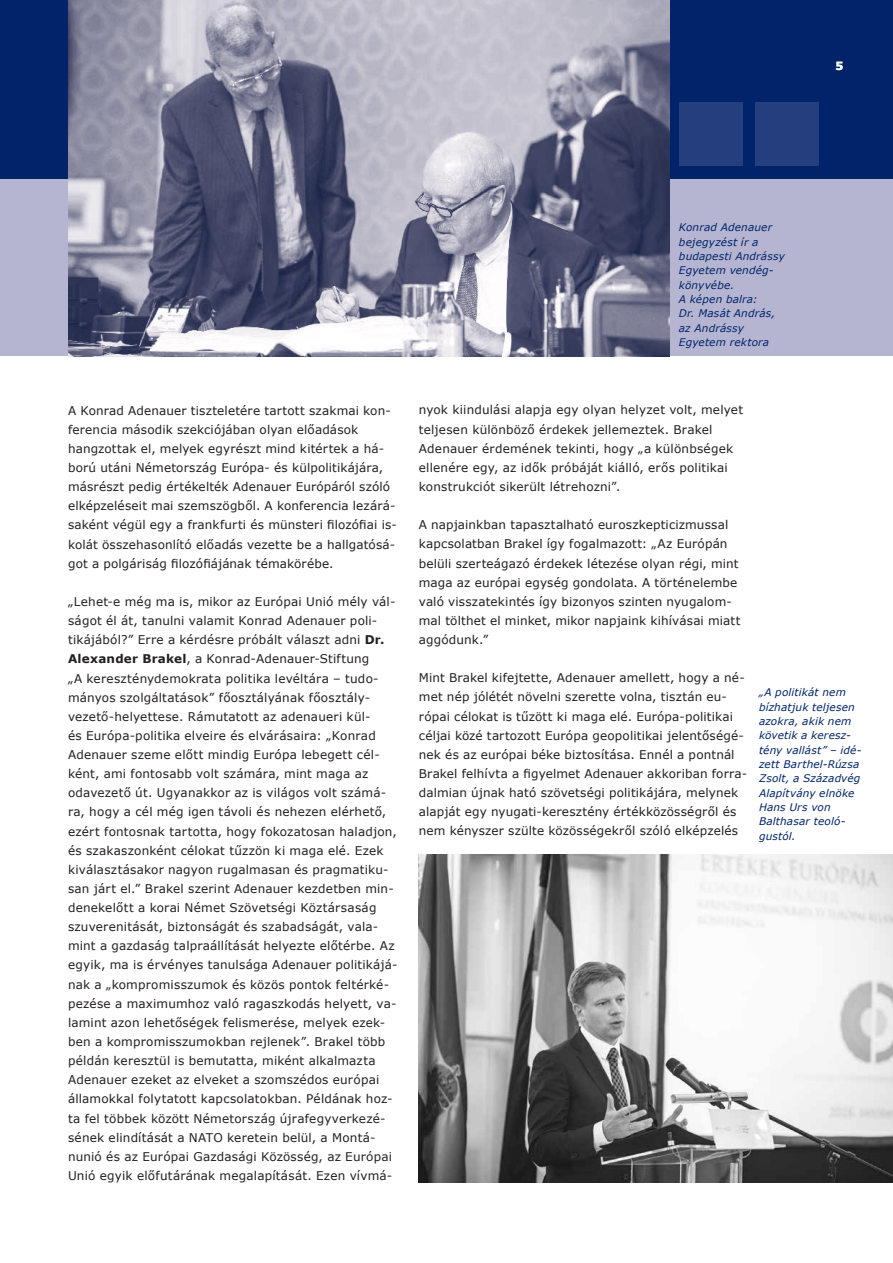
<style>
.page{position:relative;width:893px;height:1263px;background:#fff}
.page>*{position:absolute;margin:0;border:0;box-sizing:border-box;transform-origin:0 0}
.t1{font:12px/19.2px "Verdana";letter-spacing:.015em;color:#231f20}
.t2{font:700 11.25px "Verdana";color:#fff}
.t3{font:italic 10.5px/14.4px "Verdana";letter-spacing:.015em;color:#002369}
.s1{font-weight:700}
</style>
<div class="page">
<div style="left:0;top:0;width:893px;height:356px;background:#b5b5d1"></div>
<div style="left:0;top:0;width:893px;height:179px;background:#002369"></div>
<div style="left:679px;top:102px;width:64px;height:64px;background:#253e7e"></div>
<div style="left:755px;top:102px;width:64px;height:64px;background:#253e7e"></div>
<img style="left:419px;top:855px;width:474px;height:327px">
<img style="left:68px;top:0;width:601px;height:356px">
<p class="t2" style="left:835px;top:58px;width:9px">5</p>
<p class="t3" style="left:679px;top:220px;width:108px">Konrad Adenauer bejegyzést ír a budapesti Andrássy<br>Egyetem vendég&shy;könyvébe.<br>A képen balra:<br>Dr. Masát András, az Andrássy<br>Egyetem rektora</p>
<p class="t1" style="left:68px;top:400px;width:330px">A Konrad Adenauer tiszteletére tartott szakmai kon&shy;ferencia második szekciójában olyan előadások hangzottak el, melyek egyrészt mind kitértek a há&shy;ború utáni Németország Európa- és külpolitikájára, másrészt pedig értékelték Adenauer Európáról szóló elképzeléseit mai szemszögből. A konferencia lezárá&shy;saként végül egy a frankfurti és münsteri filozófiai is&shy;kolát összehasonlító előadás vezette be a hallgatósá&shy;got a polgáriság filozófiájának témakörébe.</p>
<p class="t1" style="left:68px;top:592px;width:331px">„Lehet-e még ma is, mikor az Európai Unió mély vál&shy;ságot él át, tanulni valamit Konrad Adenauer poli&shy;tikájából?” Erre a kérdésre próbált választ adni <span class="s1">Dr.<br>Alexander Brakel</span>, a Konrad-Adenauer-Stiftung<br>„A kereszténydemokrata politika levéltára – tudo&shy;mányos szolgáltatások” főosztályának főosztály&shy;vezető-helyettese. Rámutatott az adenaueri kül-<br>és Európa-politika elveire és elvárásaira: „Konrad Adenauer szeme előtt mindig Európa lebegett cél&shy;ként, ami fontosabb volt számára, mint maga az odavezető út. Ugyanakkor az is világos volt számá&shy;ra, hogy a cél még igen távoli és nehezen elérhető, ezért fontosnak tartotta, hogy fokozatosan haladjon, és szakaszonként célokat tűzzön ki maga elé. Ezek kiválasztásakor nagyon rugalmasan és pragmatiku&shy;san járt el.” Brakel szerint Adenauer kezdetben min&shy;denekelőtt a korai Német Szövetségi Köztársaság szuverenitását, biztonságát és szabadságát, vala&shy;mint a gazdaság talpraállítását helyezte előtérbe. Az egyik, ma is érvényes tanulsága Adenauer politikájá&shy;nak a „kompromisszumok és közös pontok feltérké&shy;pezése a maximumhoz való ragaszkodás helyett, va&shy;lamint azon lehetőségek felismerése, melyek ezek&shy;ben a kompromisszumokban rejlenek”. Brakel több példán keresztül is bemutatta, miként alkalmazta Adenauer ezeket az elveket a szomszédos európai államokkal folytatott kapcsolatokban. Példának hoz&shy;ta fel többek között Németország újrafegyverkezé&shy;sének elindítását a NATO keretein belül, a Montá&shy;nunió és az Európai Gazdasági Közösség, az Európai Unió egyik előfutárának megalapítását. Ezen vívmá-</p>
<p class="t1" style="left:419px;top:400px;width:326px">nyok kiindulási alapja egy olyan helyzet volt, melyet teljesen különböző érdekek jellemeztek. Brakel Adenauer érdemének tekinti, hogy „a különbségek ellenére egy, az idők próbáját kiálló, erős politikai konstrukciót sikerült létrehozni”.</p>
<p class="t1" style="left:419px;top:515px;width:323px">A napjainkban tapasztalható euroszkepticizmussal kapcsolatban Brakel így fogalmazott: „Az Európán belüli szerteágazó érdekek létezése olyan régi, mint maga az európai egység gondolata. A történelembe való visszatekintés így bizonyos szinten nyugalom&shy;mal tölthet el minket, mikor napjaink kihívásai miatt aggódunk.”</p>
<p class="t1" style="left:419px;top:668px;width:330px">Mint Brakel kifejtette, Adenauer amellett, hogy a né&shy;met nép jólétét növelni szerette volna, tisztán eu&shy;rópai célokat is tűzött ki maga elé. Európa-politikai céljai közé tartozott Európa geopolitikai jelentőségé&shy;nek és az európai béke biztosítása. Ennél a pontnál Brakel felhívta a figyelmet Adenauer akkoriban forra&shy;dalmian újnak ható szövetségi politikájára, melynek alapját egy nyugati-keresztény értékközösségről és nem kényszer szülte közösségekről szóló elképzelés</p>
<p class="t3" style="left:759px;top:685px;width:104px">„A politikát nem bízhatjuk teljesen azokra, akik nem követik a keresz&shy;tény vallást” – idé&shy;zett Barthel-Rúzsa<br>Zsolt, a Századvég<br>Alapítvány elnöke<br>Hans Urs von<br>Balthasar teoló&shy;gustól.</p>
</div>
